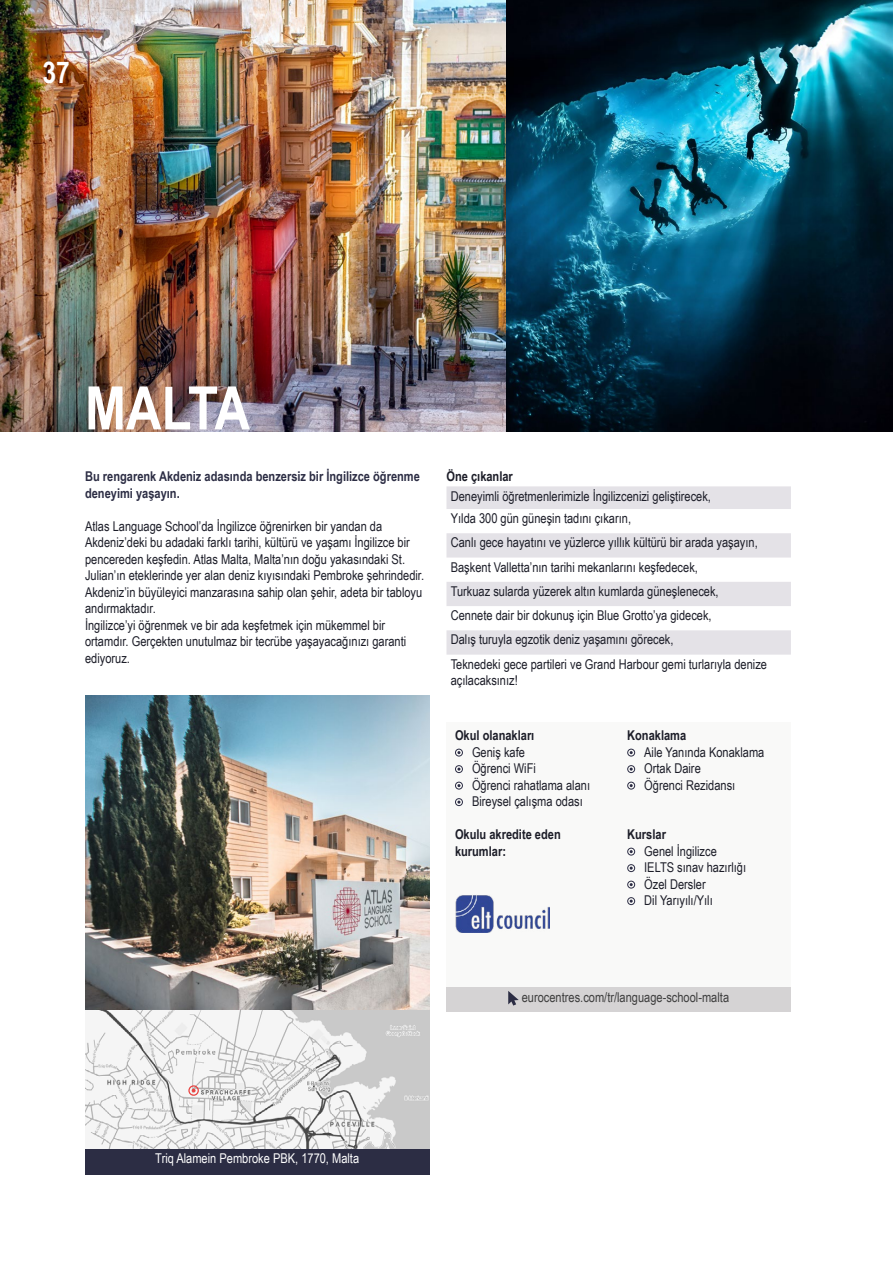
<style>
.page{position:relative;width:893px;height:1263px;background:#fff}
.page>*{position:absolute;margin:0;border:0;box-sizing:border-box;transform-origin:0 0}
.t1{font:700 60px "Arial Narrow";letter-spacing:-.03em;color:#fff}
.t2{font:700 30px "Arial Narrow";color:#fff}
.t3{font:13.5px/16.5px "Arial Narrow";color:#1c1d28}
.t4{font:700 13.5px/16.5px "Arial Narrow";color:#2c2d44}
.t5{font:700 13.5px/16.5px "Arial Narrow";color:#1c1d28}
.t6{font:13.5px "Arial Narrow";color:#3e3e3e}
.t7{font:13.5px "Arial Narrow";color:#fff}
</style>
<div class="page">
<img style="left:0;top:0;width:892px;height:432px">
<img style="left:85px;top:696px;width:344px;height:453px">
<div style="left:85px;top:1149px;width:344px;height:25px;background:#2c2d44"></div>
<div style="left:446px;top:986px;width:345px;height:26px;background:#d5d3d4"></div>
<svg style="left:508px;top:991px;width:11px;height:14px"></svg>
<svg style="left:446px;top:486px;width:345px;height:169px;fill:#e4e2e7"></svg>
<div style="left:446px;top:722px;width:345px;height:264px;background:#f9f9f8"></div>
<div style="left:455px;top:749px;width:8px;height:7px;border:1px solid #2c2d44;border-radius:50%"></div>
<div style="left:455px;top:765px;width:8px;height:8px;border:1px solid #2c2d44;border-radius:50%"></div>
<div style="left:455px;top:782px;width:8px;height:7px;border:1px solid #2c2d44;border-radius:50%"></div>
<div style="left:455px;top:798px;width:8px;height:8px;border:1px solid #2c2d44;border-radius:50%"></div>
<div style="left:627px;top:749px;width:8px;height:7px;border:1px solid #2c2d44;border-radius:50%"></div>
<div style="left:627px;top:765px;width:8px;height:8px;border:1px solid #2c2d44;border-radius:50%"></div>
<div style="left:627px;top:782px;width:8px;height:7px;border:1px solid #2c2d44;border-radius:50%"></div>
<div style="left:627px;top:848px;width:8px;height:7px;border:1px solid #2c2d44;border-radius:50%"></div>
<div style="left:627px;top:864px;width:8px;height:8px;border:1px solid #2c2d44;border-radius:50%"></div>
<div style="left:627px;top:881px;width:8px;height:7px;border:1px solid #2c2d44;border-radius:50%"></div>
<div style="left:627px;top:897px;width:8px;height:8px;border:1px solid #2c2d44;border-radius:50%"></div>
<img style="left:456px;top:895px;width:94px;height:38px">
<svg style="left:192px;top:1088px;width:4px;height:4px"></svg>
<div style="left:188px;top:1085px;width:11px;height:11px;border:1px solid #e94543;border-radius:50%"></div>
<hr style="left:892px;top:0;width:1px;height:1263px;background:#2c2d44">
<h2 class="t2" style="left:43px;top:50px;width:29px">37</h2>
<h1 class="t1" style="left:85px;top:363px;width:166px">MALTA</h1>
<p class="t4" style="left:85px;top:467px;width:336px">Bu rengarenk Akdeniz adasında benzersiz bir İngilizce öğrenme deneyimi yaşayın.</p>
<p class="t3" style="left:85px;top:517px;width:341px">Atlas Language School’da İngilizce öğrenirken bir yandan da Akdeniz’deki bu adadaki farklı tarihi, kültürü ve yaşamı İngilizce bir pencereden keşfedin. Atlas Malta, Malta’nın doğu yakasındaki St.<br>Julian’ın eteklerinde yer alan deniz kıyısındaki Pembroke şehrindedir.<br>Akdeniz’in büyüleyici manzarasına sahip olan şehir, adeta bir tabloyu andırmaktadır.<br>İngilizce’yi öğrenmek ve bir ada keşfetmek için mükemmel bir ortamdır. Gerçekten unutulmaz bir tecrübe yaşayacağınızı garanti ediyoruz.</p>
<p class="t5" style="left:446px;top:467px;width:68px">Öne çıkanlar</p>
<p class="t3" style="left:451px;top:484px;width:262px;line-height:22.6px">Deneyimli öğretmenlerimizle İngilizcenizi geliştirecek,<br>Yılda 300 gün güneşin tadını çıkarın,</p>
<p class="t3" style="left:451px;top:530px;width:318px;line-height:24.3px">Canlı gece hayatını ve yüzlerce yıllık kültürü bir arada yaşayın, Başkent Valletta’nın tarihi mekanlarını keşfedecek,<br>Turkuaz sularda yüzerek altın kumlarda güneşlenecek,<br>Cennete dair bir dokunuş için Blue Grotto’ya gidecek,<br>Dalış turuyla egzotik deniz yaşamını görecek,<br>Teknedeki gece partileri ve Grand Harbour gemi turlarıyla denize</p>
<p class="t3" style="left:451px;top:672px;width:69px">açılacaksınız!</p>
<p class="t5" style="left:455px;top:726px;width:81px">Okul olanakları</p>
<p class="t3" style="left:472px;top:743px;width:120px">Geniş kafe<br>Öğrenci WiFi<br>Öğrenci rahatlama alanı<br>Bireysel çalışma odası</p>
<p class="t5" style="left:455px;top:825px;width:107px">Okulu akredite eden kurumlar:</p>
<p class="t5" style="left:627px;top:726px;width:61px">Konaklama</p>
<p class="t3" style="left:644px;top:743px;width:122px">Aile Yanında Konaklama<br>Ortak Daire<br>Öğrenci Rezidansı</p>
<p class="t5" style="left:627px;top:825px;width:40px">Kurslar</p>
<p class="t3" style="left:644px;top:842px;width:103px">Genel İngilizce<br>IELTS sınav hazırlığı<br>Özel Dersler<br>Dil Yarıyılı/Yılı</p>
<p class="t6" style="left:522px;top:987px;width:209px">eurocentres.com/tr/language-school-malta</p>
<p class="t7" style="left:155px;top:1148px;width:205px">Triq Alamein Pembroke PBK, 1770, Malta</p>
</div>
